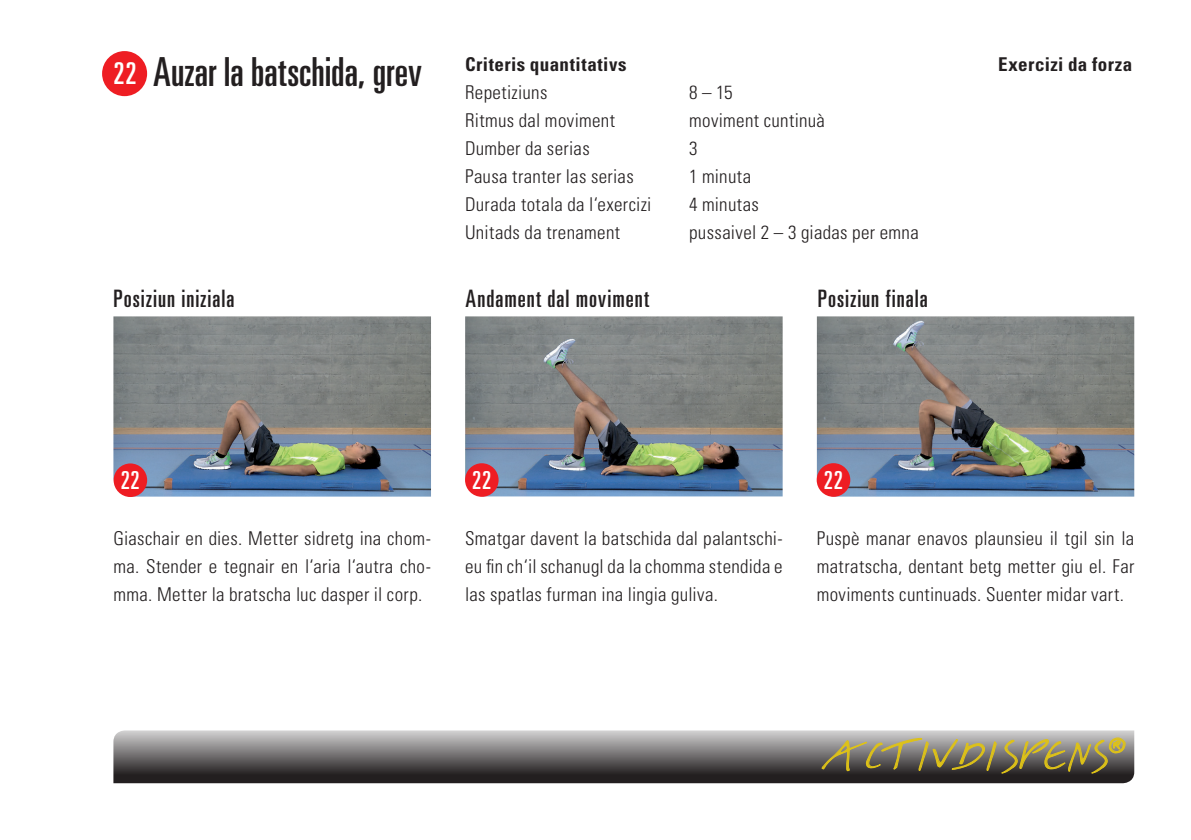
<style>
.page{position:relative;width:1191px;height:840px;background:#fff}
.page>*{position:absolute;margin:0;border:0;box-sizing:border-box;transform-origin:0 0}
._03_Titel{font:ultra-condensed 40px "Univers LT Std";letter-spacing:.005em;color:#231f20}
.t1{font:38.8px "Linotype Belle";color:#dec218}
.t2{font:ultra-condensed 30px "Univers LT Std";color:#fff}
.t3{font:ultra-condensed 24.8px "Univers LT Std";color:#fff}
.t4{font:ultra-condensed 24px "Univers LT Std";letter-spacing:.04em;color:#231f20}
._10_Text{font:300 condensed 19px/28px "Univers LT Std";letter-spacing:.02em;color:#231f20;text-align:justify}
.t5{font:700 condensed 19px "Univers LT Std";letter-spacing:.025em;color:#231f20}
</style>
<div class="page">
<svg style="left:113px;top:730px;width:1021px;height:52px;background:#706d6e"></svg>
<svg style="left:821px;top:736px;width:305px;height:37px;background:#827c66"></svg>
<div style="left:102px;top:51px;width:45px;height:45px;background:#ee1d23;border-radius:50%"></div>
<img style="left:465px;top:316px;width:317px;height:180px">
<div style="left:465px;top:463px;width:33px;height:33px;background:#ee1d23;border-radius:50%"></div>
<img style="left:817px;top:316px;width:317px;height:180px">
<div style="left:816px;top:463px;width:34px;height:33px;background:#ee1d23;border-radius:50%"></div>
<img style="left:113px;top:316px;width:318px;height:180px">
<div style="left:114px;top:463px;width:33px;height:33px;background:#ee1d23;border-radius:50%"></div>
<p class="t2" style="left:113px;top:56px;width:25px">22</p>
<p class="_03_Titel" style="left:153px;top:49px;width:270px">Auzar la batschida, grev</p>
<p class="t5" style="left:465px;top:52px;width:163px">Criteris quantitativs</p>
<p class="_10_Text" style="left:465px;top:78px;width:84px">Repetiziuns</p>
<p class="_10_Text" style="left:689px;top:78px;width:45px">8 – 15</p>
<p class="_10_Text" style="left:465px;top:106px;width:151px">Ritmus dal moviment</p>
<p class="_10_Text" style="left:689px;top:106px;width:137px">moviment cuntinuà</p>
<p class="_10_Text" style="left:465px;top:134px;width:126px">Dumber da serias</p>
<p class="_10_Text" style="left:689px;top:134px;width:10px">3</p>
<p class="_10_Text" style="left:465px;top:162px;width:170px">Pausa tranter las serias</p>
<p class="_10_Text" style="left:689px;top:162px;width:64px">1 minuta</p>
<p class="_10_Text" style="left:465px;top:190px;width:188px">Durada totala da l‘exercizi</p>
<p class="_10_Text" style="left:689px;top:190px;width:71px">4 minutas</p>
<p class="_10_Text" style="left:465px;top:218px;width:157px">Unitads da trenament</p>
<p class="_10_Text" style="left:689px;top:218px;width:231px">pussaivel 2 – 3 giadas per emna</p>
<p class="t4" style="left:113px;top:284px;width:123px">Posiziun iniziala</p>
<p class="t4" style="left:465px;top:284px;width:185px">Andament dal moviment</p>
<p class="t4" style="left:817px;top:284px;width:112px">Posiziun finala</p>
<p class="t3" style="left:121px;top:466px;width:21px">22</p>
<p class="t3" style="left:472px;top:465px;width:21px">22</p>
<p class="t3" style="left:823px;top:465px;width:21px">22</p>
<p class="t5" style="left:998px;top:52px;width:136px">Exercizi da forza</p>
<p class="_10_Text" style="left:113px;top:523px;width:319px">Giaschair en dies. Metter sidretg ina chom&shy;ma. Stender e tegnair en l‘aria l‘autra cho&shy;mma. Metter la bratscha luc dasper il corp.</p>
<p class="_10_Text" style="left:465px;top:523px;width:319px">Smatgar davent la batschida dal palantschi&shy;eu fin ch‘il schanugl da la chomma stendida e las spatlas furman ina lingia guliva.</p>
<p class="_10_Text" style="left:816px;top:523px;width:319px">Puspè manar enavos plaunsieu il tgil sin la matratscha, dentant betg metter giu el. Far moviments cuntinuads. Suenter midar vart.</p>
<h2 class="t1" style="left:822px;top:736px;width:303px">ACTIVDISPENS®</h2>
</div>
